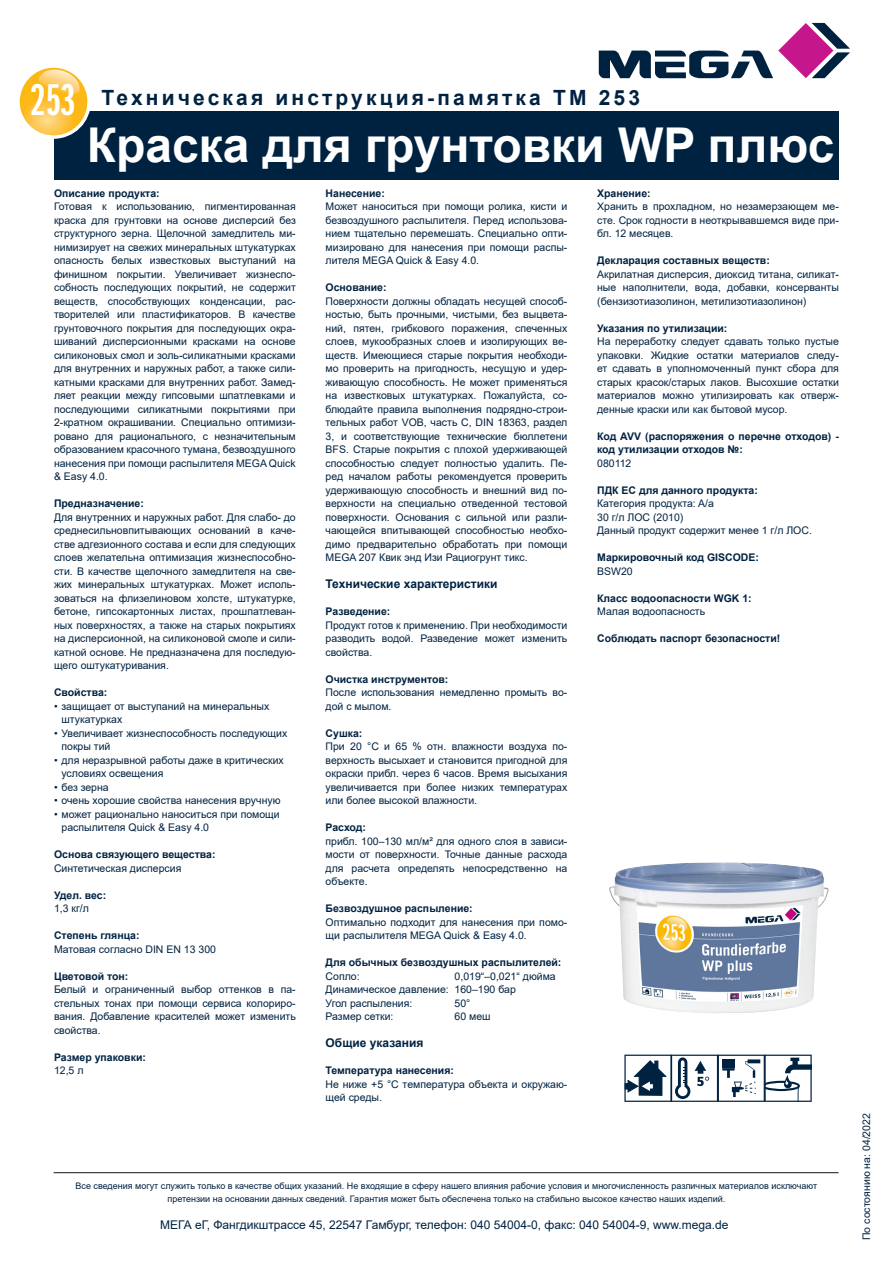
<style>
.page{position:relative;width:893px;height:1263px;background:#fff}
.page>*{position:absolute;margin:0;border:0;box-sizing:border-box;transform-origin:0 0}
.t1{font:700 48px "Arial";color:#fff}
.t2{font:46.2px "ITC Franklin Gothic Std Dm X Cp";color:#fff}
.t3{font:700 21px "Arial";letter-spacing:.15em;color:#002241}
.t4{font:12px "Arial";color:#002241}
.t5{font:700 12px "Arial";color:#002241}
.t6{font:10.5px/13.5px "Arial";color:#002241;text-align:justify}
.t7{font:700 10.5px/13.5px "Arial";color:#002241}
.t8{font:9px/13.5px "Arial";color:#002241;text-align:center}
</style>
<div class="page">
<div style="left:54px;top:111px;width:784px;height:68px;background:#002241"></div>
<svg style="left:16px;top:64px;width:75px;height:75px"></svg>
<svg style="left:20px;top:68px;width:66px;height:67px"></svg>
<svg style="left:599px;top:23px;width:251px;height:55px"></svg>
<hr style="left:54px;top:1172px;width:784px;height:1px;background:#231f20">
<img style="left:609px;top:862px;width:220px;height:151px">
<svg style="left:624px;top:1054px;width:188px;height:48px"></svg>
<h2 class="t2" style="left:31px;top:75px;width:46px">253</h2>
<p class="t3" style="left:102px;top:83px;width:540px">Техническая инструкция-памятка TM 253</p>
<p class="t1" style="left:87px;top:111px;width:749px">Краска для грунтовки WP плюс</p>
<p class="t7" style="left:54px;top:186px;width:107px">Описание продукта:</p>
<p class="t6" style="left:54px;top:200px;width:243px">Готовая к использованию, пигментированная краска для грунтовки на основе дисперсий без структурного зерна. Щелочной замедлитель ми&shy;нимизирует на свежих минеральных штукатурках опасность белых известковых выступаний на финишном покрытии. Увеличивает жизнеспо&shy;собность последующих покрытий, не содержит веществ, способствующих конденсации, рас&shy;творителей или пластификаторов. В качестве грунтовочного покрытия для последующих окра&shy;шиваний дисперсионными красками на основе силиконовых смол и золь-силикатными красками для внутренних и наружных работ, а также сили&shy;катными красками для внутренних работ. Замед&shy;ляет реакции между гипсовыми шпатлевками и последующими силикатными покрытиями при 2-кратном окрашивании. Специально оптимизи&shy;ровано для рационального, с незначительным образованием красочного тумана, безвоздушного нанесения при помощи распылителя MEGA Quick &amp; Easy 4.0.</p>
<p class="t7" style="left:54px;top:497px;width:91px">Предназначение:</p>
<p class="t6" style="left:54px;top:510px;width:243px">Для внутренних и наружных работ. Для слабо- до среднесильновпитывающих оснований в каче&shy;стве адгезионного состава и если для следующих слоев желательна оптимизация жизнеспособно&shy;сти. В качестве щелочного замедлителя на све&shy;жих минеральных штукатурках. Может исполь&shy;зоваться на флизелиновом холсте, штукатурке, бетоне, гипсокартонных листах, прошпатлеван&shy;ных поверхностях, а также на старых покрытиях на дисперсионной, на силиконовой смоле и сили&shy;катной основе. Не предназначена для последую&shy;щего оштукатуривания.</p>
<p class="t7" style="left:54px;top:686px;width:55px">Свойства:</p>
<p class="t6" style="left:61px;top:699px;width:209px;text-indent:-7px">• защищает от выступаний на минеральных штукатурках</p>
<p class="t6" style="left:61px;top:726px;width:227px;text-indent:-7px">• Увеличивает жизнеспособность последующих покры тий</p>
<p class="t6" style="left:61px;top:753px;width:224px;text-indent:-7px">• для неразрывной работы даже в критических условиях освещения</p>
<p class="t6" style="left:54px;top:780px;width:56px">• без зерна</p>
<p class="t6" style="left:54px;top:794px;width:228px">• очень хорошие свойства нанесения вручную</p>
<p class="t6" style="left:61px;top:807px;width:220px;text-indent:-7px">• может рационально наноситься при помощи распылителя Quick &amp; Easy 4.0</p>
<p class="t7" style="left:54px;top:848px;width:163px">Основа связующего вещества:</p>
<p class="t6" style="left:54px;top:861px;width:129px">Синтетическая дисперсия</p>
<p class="t7" style="left:54px;top:888px;width:54px">Удел. вес:</p>
<p class="t6" style="left:54px;top:902px;width:36px">1,3 кг/л</p>
<p class="t7" style="left:54px;top:929px;width:87px">Степень глянца:</p>
<p class="t6" style="left:54px;top:942px;width:164px">Матовая согласно DIN EN 13 300</p>
<p class="t7" style="left:54px;top:969px;width:76px">Цветовой тон:</p>
<p class="t6" style="left:54px;top:983px;width:243px">Белый и ограниченный выбор оттенков в па&shy;стельных тонах при помощи сервиса колориро&shy;вания. Добавление красителей может изменить свойства.</p>
<p class="t7" style="left:54px;top:1050px;width:93px">Размер упаковки:</p>
<p class="t6" style="left:54px;top:1064px;width:31px">12,5 л</p>
<p class="t7" style="left:326px;top:186px;width:61px">Нанесение:</p>
<p class="t6" style="left:326px;top:200px;width:243px">Может наноситься при помощи ролика, кисти и безвоздушного распылителя. Перед использова&shy;нием тщательно перемешать. Специально опти&shy;мизировано для нанесения при помощи распы&shy;лителя MEGA Quick &amp; Easy 4.0.</p>
<p class="t7" style="left:326px;top:281px;width:63px">Основание:</p>
<p class="t6" style="left:326px;top:294px;width:243px">Поверхности должны обладать несущей способ&shy;ностью, быть прочными, чистыми, без выцвета&shy;ний, пятен, грибкового поражения, спеченных слоев, мукообразных слоев и изолирующих ве&shy;ществ. Имеющиеся старые покрытия необходи&shy;мо проверить на пригодность, несущую и удер&shy;живающую способность. Не может применяться на известковых штукатурках. Пожалуйста, со&shy;блюдайте правила выполнения подрядно-строи&shy;тельных работ VOB, часть C, DIN 18363, раздел 3, и соответствующие технические бюллетени BFS. Старые покрытия с плохой удерживающей способностью следует полностью удалить. Пе&shy;ред началом работы рекомендуется проверить удерживающую способность и внешний вид по&shy;верхности на специально отведенной тестовой поверхности. Основания с сильной или разли&shy;чающейся впитывающей способностью необхо&shy;димо предварительно обработать при помощи MEGA 207 Квик энд Изи Рациогрунт тикс.</p>
<p class="t5" style="left:326px;top:575px;width:174px">Технические характеристики</p>
<p class="t7" style="left:326px;top:605px;width:66px">Разведение:</p>
<p class="t6" style="left:326px;top:618px;width:243px">Продукт готов к применению. При необходимости разводить водой. Разведение может изменить свойства.</p>
<p class="t7" style="left:326px;top:672px;width:124px">Очистка инструментов:</p>
<p class="t6" style="left:326px;top:686px;width:243px">После использования немедленно промыть во&shy;дой с мылом.</p>
<p class="t7" style="left:326px;top:726px;width:38px">Сушка:</p>
<p class="t6" style="left:326px;top:740px;width:243px">При 20 °C и 65 % отн. влажности воздуха по&shy;верхность высыхает и становится пригодной для окраски прибл. через 6 часов. Время высыхания увеличивается при более низких температурах или более высокой влажности.</p>
<p class="t7" style="left:326px;top:821px;width:42px">Расход:</p>
<p class="t6" style="left:326px;top:834px;width:243px">прибл. 100–130 мл/м² для одного слоя в зависи&shy;мости от поверхности. Точные данные расхода для расчета определять непосредственно на объекте.</p>
<p class="t7" style="left:326px;top:902px;width:149px">Безвоздушное распыление:</p>
<p class="t6" style="left:326px;top:915px;width:243px">Оптимально подходит для нанесения при помо&shy;щи распылителя MEGA Quick &amp; Easy 4.0.</p>
<p class="t7" style="left:326px;top:956px;width:237px">Для обычных безвоздушных распылителей:</p>
<p class="t6" style="left:326px;top:969px;width:36px">Сопло:</p>
<p class="t6" style="left:455px;top:969px;width:103px">0,019“–0,021“ дюйма</p>
<p class="t6" style="left:326px;top:983px;width:192px">Динамическое давление: 160–190 бар</p>
<p class="t6" style="left:326px;top:996px;width:88px">Угол распыления:</p>
<p class="t6" style="left:455px;top:996px;width:17px">50°</p>
<p class="t6" style="left:326px;top:1010px;width:69px">Размер сетки:</p>
<p class="t6" style="left:455px;top:1010px;width:38px">60 меш</p>
<p class="t5" style="left:326px;top:1034px;width:99px">Общие указания</p>
<p class="t7" style="left:326px;top:1064px;width:130px">Температура нанесения:</p>
<p class="t6" style="left:326px;top:1077px;width:243px">Не ниже +5 °C температура объекта и окружаю&shy;щей среды.</p>
<p class="t7" style="left:597px;top:186px;width:55px">Хранение:</p>
<p class="t6" style="left:597px;top:200px;width:243px">Хранить в прохладном, но незамерзающем ме&shy;сте. Срок годности в неоткрывавшемся виде при&shy;бл. 12 месяцев.</p>
<p class="t7" style="left:597px;top:254px;width:174px">Декларация составных веществ:</p>
<p class="t6" style="left:597px;top:267px;width:243px">Акрилатная дисперсия, диоксид титана, силикат&shy;ные наполнители, вода, добавки, консерванты (бензизотиазолинон, метилизотиазолинон)</p>
<p class="t7" style="left:597px;top:321px;width:132px">Указания по утилизации:</p>
<p class="t6" style="left:597px;top:335px;width:243px">На переработку следует сдавать только пустые упаковки. Жидкие остатки материалов следу&shy;ет сдавать в уполномоченный пункт сбора для старых красок/старых лаков. Высохшие остатки материалов можно утилизировать как отверж&shy;денные краски или как бытовой мусор.</p>
<p class="t7" style="left:597px;top:429px;width:243px">Код AVV (распоряжения о перечне отходов) - код утилизации отходов №:</p>
<p class="t6" style="left:597px;top:456px;width:36px">080112</p>
<p class="t7" style="left:597px;top:483px;width:162px">ПДК ЕС для данного продукта:</p>
<p class="t6" style="left:597px;top:497px;width:118px">Категория продукта: A/a</p>
<p class="t6" style="left:597px;top:510px;width:88px">30 г/л ЛОС (2010)</p>
<p class="t6" style="left:597px;top:524px;width:216px">Данный продукт содержит менее 1 г/л ЛОС.</p>
<p class="t7" style="left:597px;top:551px;width:163px">Маркировочный код GISCODE:</p>
<p class="t6" style="left:597px;top:564px;width:37px">BSW20</p>
<p class="t7" style="left:597px;top:591px;width:156px">Класс водоопасности WGK 1:</p>
<p class="t6" style="left:597px;top:605px;width:110px">Малая водоопасность</p>
<p class="t7" style="left:597px;top:632px;width:185px">Соблюдать паспорт безопасности!</p>
<p class="t8" style="left:76px;top:1179px;width:743px">Все сведения могут служить только в качестве общих указаний. Не входящие в сферу нашего влияния рабочие условия и многочисленность различных материалов исключают претензии на основании данных сведений. Гарантия может быть обеспечена только на стабильно высокое качество наших изделий.</p>
<p class="t4" style="left:160px;top:1217px;width:570px">МЕГА еГ, Фангдикштрассе 45, 22547 Гамбург, телефон: 040 54004-0, факс: 040 54004-9, www.mega.de</p>
<p class="t6" style="left:859px;top:1240px;width:128px;rotate:-90deg">По состоянию на: 04/2022</p>
</div>
